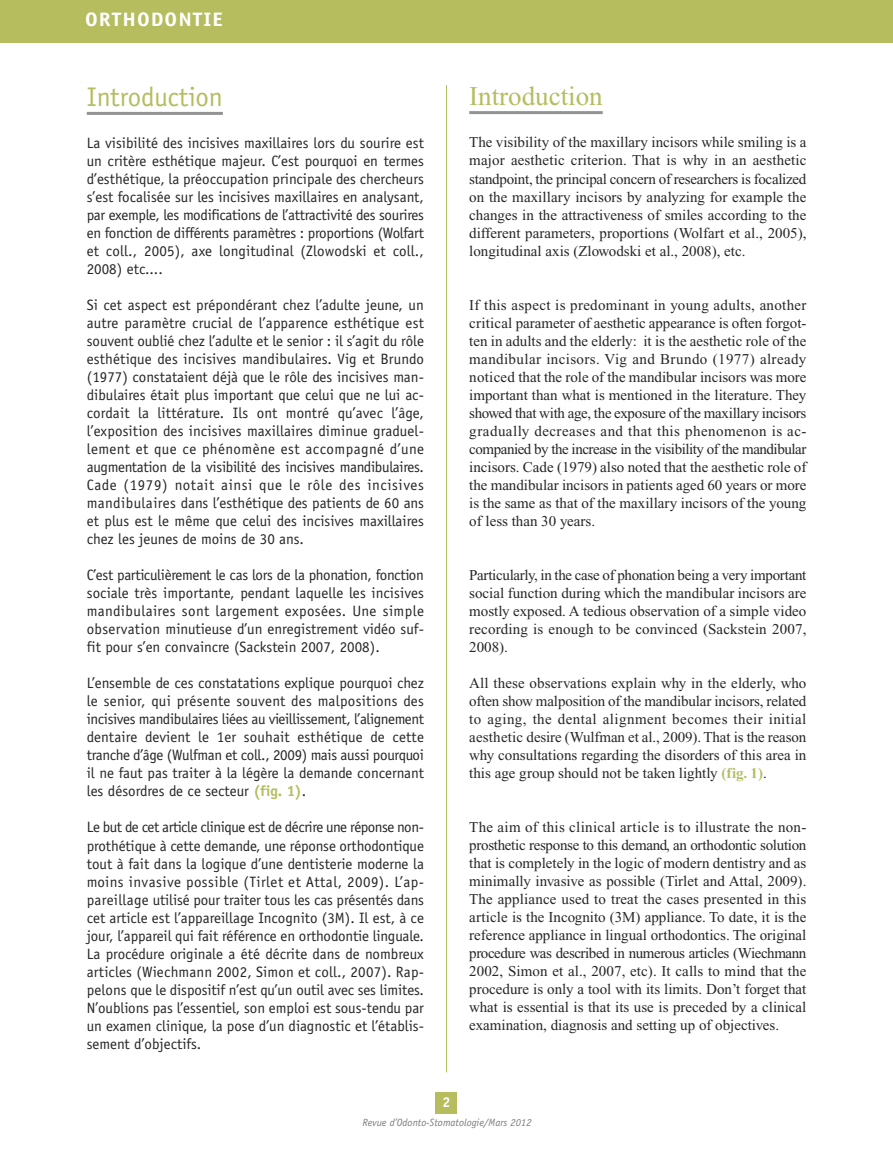
<style>
.page{position:relative;width:893px;height:1149px;background:#fff}
.page>*{position:absolute;margin:0;border:0;box-sizing:border-box;transform-origin:0 0}
.t1{font:27px "Officina Sans";color:#b5bd5f}
.t2{font:27px "Times New Roman";color:#b5bd5f}
.t3{font:700 19.5px "Officina Sans";letter-spacing:.05em;color:#fff;scale:1.1 1}
.t4{font:15px/18px "Officina Sans";color:#272627;text-align:justify}
.t5{font:15px/18px "Times New Roman";color:#272627;text-align:justify}
.t6{font:700 14.25px "Officina Sans";color:#fff}
.t7{font:italic 10.5px "Officina Sans";color:#7d7d7d}
.s1{font-weight:700;color:#b5bd5f}
</style>
<div class="page">
<div style="left:436px;top:1091px;width:21px;height:22px;background:#b5bd5f"></div>
<div style="left:0;top:0;width:893px;height:43px;background:#b5bd5f"></div>
<hr style="left:446px;top:85px;width:1px;height:986px;background:#b5bd5f">
<hr style="left:87px;top:112px;width:136px;height:3px;background:#939393">
<hr style="left:469px;top:111px;width:134px;height:3px;background:#939393">
<h2 class="t3" style="left:85px;top:12px;width:127px">ORTHODONTIE</h2>
<h1 class="t1" style="left:87px;top:87px;width:138px">Introduction</h1>
<p class="t4" style="left:87px;top:135px;width:339px">La visibilité des incisives maxillaires lors du sourire est un critère esthétique majeur. C’est pourquoi en termes d’esthétique, la préoccupation principale des chercheurs s’est focalisée sur les incisives maxillaires en analysant, par exemple, les modifications de l’attractivité des sourires en fonction de différents paramètres : proportions (Wolfart et coll., 2005), axe longitudinal (Zlowodski et coll., 2008) etc....</p>
<p class="t4" style="left:87px;top:297px;width:339px">Si cet aspect est prépondérant chez l’adulte jeune, un autre paramètre crucial de l’apparence esthétique est souvent oublié chez l’adulte et le senior : il s’agit du rôle esthétique des incisives mandibulaires. Vig et Brundo (1977) constataient déjà que le rôle des incisives man&shy;dibulaires était plus important que celui que ne lui ac&shy;cordait la littérature. Ils ont montré qu’avec l’âge, l’exposition des incisives maxillaires diminue graduel&shy;lement et que ce phénomène est accompagné d’une augmentation de la visibilité des incisives mandibulaires.<br>Cade (1979) notait ainsi que le rôle des incisives mandibulaires dans l’esthétique des patients de 60 ans et plus est le même que celui des incisives maxillaires chez les jeunes de moins de 30 ans.</p>
<p class="t4" style="left:87px;top:567px;width:339px">C’est particulièrement le cas lors de la phonation, fonction sociale très importante, pendant laquelle les incisives mandibulaires sont largement exposées. Une simple observation minutieuse d’un enregistrement vidéo suf&shy;fit pour s’en convaincre (Sackstein 2007, 2008).</p>
<p class="t4" style="left:87px;top:675px;width:339px">L’ensemble de ces constatations explique pourquoi chez le senior, qui présente souvent des malpositions des incisives mandibulaires liées au vieillissement, l’alignement dentaire devient le 1er souhait esthétique de cette tranche d’âge (Wulfman et coll., 2009) mais aussi pourquoi il ne faut pas traiter à la légère la demande concernant les désordres de ce secteur <span class="s1">(fig. 1)</span>.</p>
<p class="t4" style="left:87px;top:819px;width:339px">Le but de cet article clinique est de décrire une réponse non&shy;prothétique à cette demande, une réponse orthodontique tout à fait dans la logique d’une dentisterie moderne la moins invasive possible (Tirlet et Attal, 2009). L’ap&shy;pareillage utilisé pour traiter tous les cas présentés dans cet article est l’appareillage Incognito (3M). Il est, à ce jour, l’appareil qui fait référence en orthodontie linguale.<br>La procédure originale a été décrite dans de nombreux articles (Wiechmann 2002, Simon et coll., 2007). Rap&shy;pelons que le dispositif n’est qu’un outil avec ses limites.<br>N’oublions pas l’essentiel, son emploi est sous-tendu par un examen clinique, la pose d’un diagnostic et l’établis&shy;sement d’objectifs.</p>
<h1 class="t2" style="left:469px;top:87px;width:135px">Introduction</h1>
<p class="t5" style="left:469px;top:135px;width:339px">The visibility of the maxillary incisors while smiling is a major aesthetic criterion. That is why in an aesthetic standpoint, the principal concern of researchers is focalized on the maxillary incisors by analyzing for example the changes in the attractiveness of smiles according to the different parameters, proportions (Wolfart et al., 2005), longitudinal axis (Zlowodski et al., 2008), etc.</p>
<p class="t5" style="left:469px;top:297px;width:339px">If this aspect is predominant in young adults, another critical parameter of aesthetic appearance is often forgot&shy;ten in adults and the elderly: it is the aesthetic role of the mandibular incisors. Vig and Brundo (1977) already noticed that the role of the mandibular incisors was more important than what is mentioned in the literature. They showed that with age, the exposure of the maxillary incisors gradually decreases and that this phenomenon is ac&shy;companied by the increase in the visibility of the mandibular incisors. Cade (1979) also noted that the aesthetic role of the mandibular incisors in patients aged 60 years or more is the same as that of the maxillary incisors of the young of less than 30 years.</p>
<p class="t5" style="left:469px;top:567px;width:339px">Particularly, in the case of phonation being a very important social function during which the mandibular incisors are mostly exposed. A tedious observation of a simple video recording is enough to be convinced (Sackstein 2007, 2008).</p>
<p class="t5" style="left:469px;top:675px;width:339px">All these observations explain why in the elderly, who often show malposition of the mandibular incisors, related to aging, the dental alignment becomes their initial aesthetic desire (Wulfman et al., 2009). That is the reason why consultations regarding the disorders of this area in this age group should not be taken lightly <span class="s1">(fig. 1)</span>.</p>
<p class="t5" style="left:469px;top:819px;width:339px">The aim of this clinical article is to illustrate the non&shy;prosthetic response to this demand, an orthodontic solution that is completely in the logic of modern dentistry and as minimally invasive as possible (Tirlet and Attal, 2009).<br>The appliance used to treat the cases presented in this article is the Incognito (3M) appliance. To date, it is the reference appliance in lingual orthodontics. The original procedure was described in numerous articles (Wiechmann 2002, Simon et al., 2007, etc). It calls to mind that the procedure is only a tool with its limits. Don’t forget that what is essential is that its use is preceded by a clinical examination, diagnosis and setting up of objectives.</p>
<p class="t6" style="left:442px;top:1096px;width:9px">2</p>
<p class="t7" style="left:363px;top:1117px;width:171px">Revue d’Odonto-Stomatologie/Mars 2012</p>
</div>
